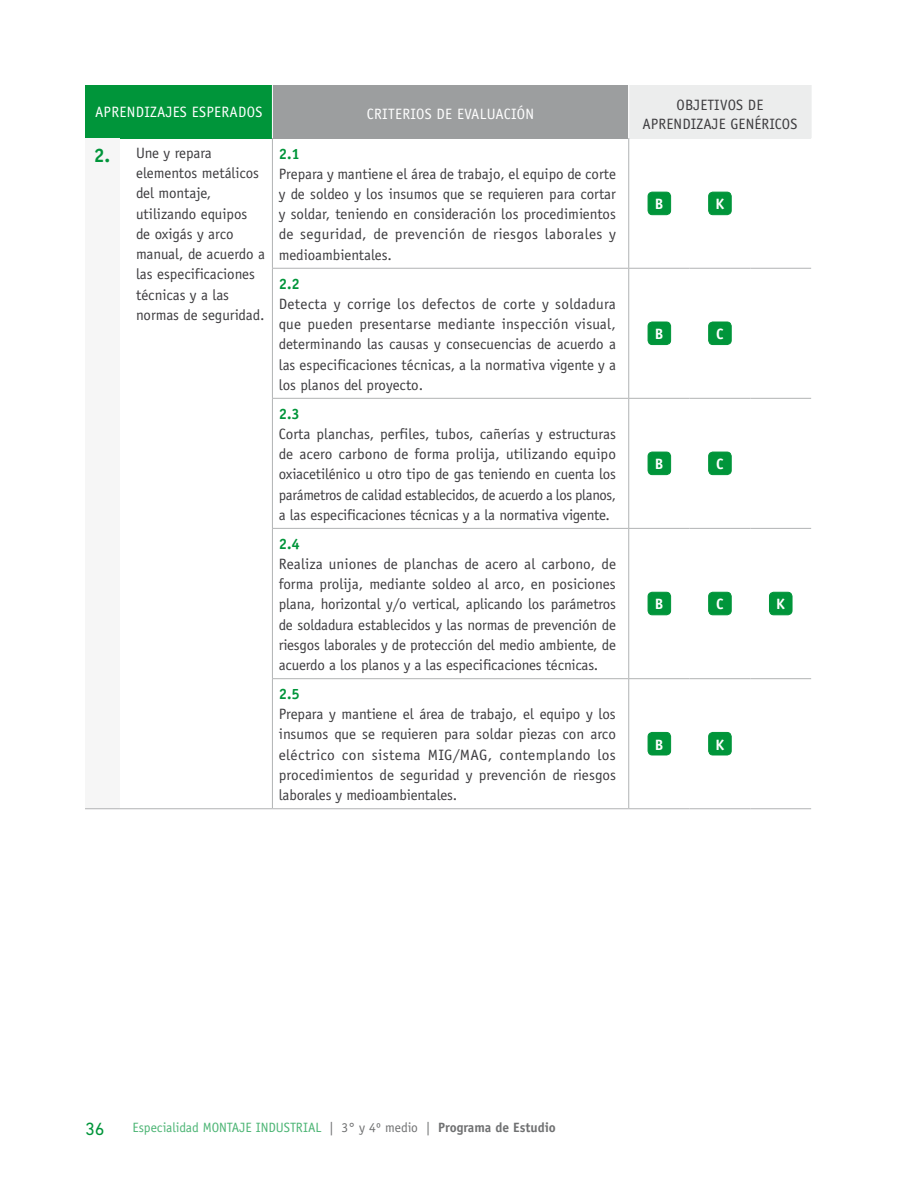
<style>
.page{position:relative;width:918px;height:1188px;background:#fff}
.page>*{position:absolute;margin:0;border:0;box-sizing:border-box;transform-origin:0 0}
.t1{font:18px "DIN Next LT Pro";color:#00953a}
.t2{font:15px/20.2px "Officina Sans";color:#3e3d40;text-align:justify}
.t3{font:15px "Officina Sans";letter-spacing:.02em;color:#fff}
.t4{font:700 15px "Officina Sans";color:#00953a}
.t5{font:700 15px "Officina Sans";color:#fff}
.t6{font:13.5px "Officina Sans";color:#4db575}
.s1{font-weight:700;font-size:19.5px;color:#00953a}
.s2{color:#707172}
.s3{font-weight:700;color:#707172}
</style>
<div class="page">
<div style="left:85px;top:85px;width:187px;height:53px;background:#00953a"></div>
<div style="left:272px;top:85px;width:357px;height:53px;background:#9c9e9f"></div>
<div style="left:629px;top:85px;width:182px;height:53px;background:#eceded"></div>
<div style="left:85px;top:138px;width:34px;height:671px;background:#f6f6f6"></div>
<hr style="left:85px;top:808px;width:34px;height:1px;background:#b1b3b4">
<hr style="left:119px;top:808px;width:153px;height:1px;background:#b1b3b4">
<hr style="left:628px;top:85px;width:1px;height:53px;background:#fff">
<hr style="left:811px;top:85px;width:1px;height:53px;background:#eceded">
<hr style="left:690px;top:268px;width:60px;height:1px;background:#b1b3b4">
<hr style="left:750px;top:268px;width:61px;height:1px;background:#b1b3b4">
<hr style="left:690px;top:398px;width:60px;height:1px;background:#b1b3b4">
<hr style="left:750px;top:398px;width:61px;height:1px;background:#b1b3b4">
<hr style="left:690px;top:528px;width:60px;height:1px;background:#b1b3b4">
<hr style="left:750px;top:528px;width:61px;height:1px;background:#b1b3b4">
<hr style="left:690px;top:678px;width:60px;height:1px;background:#b1b3b4">
<hr style="left:750px;top:678px;width:61px;height:1px;background:#b1b3b4">
<hr style="left:690px;top:808px;width:60px;height:1px;background:#b1b3b4">
<hr style="left:750px;top:808px;width:61px;height:1px;background:#b1b3b4">
<hr style="left:272px;top:85px;width:1px;height:53px;background:#fff">
<hr style="left:272px;top:138px;width:1px;height:130px;background:#b1b3b4">
<hr style="left:628px;top:138px;width:1px;height:130px;background:#b1b3b4">
<hr style="left:272px;top:269px;width:1px;height:129px;background:#b1b3b4">
<hr style="left:628px;top:269px;width:1px;height:129px;background:#b1b3b4">
<hr style="left:272px;top:399px;width:1px;height:129px;background:#b1b3b4">
<hr style="left:628px;top:399px;width:1px;height:129px;background:#b1b3b4">
<hr style="left:272px;top:529px;width:1px;height:149px;background:#b1b3b4">
<hr style="left:628px;top:529px;width:1px;height:149px;background:#b1b3b4">
<hr style="left:272px;top:679px;width:1px;height:129px;background:#b1b3b4">
<hr style="left:628px;top:679px;width:1px;height:129px;background:#b1b3b4">
<hr style="left:272px;top:268px;width:357px;height:1px;background:#b1b3b4">
<hr style="left:629px;top:268px;width:61px;height:1px;background:#b1b3b4">
<hr style="left:272px;top:398px;width:357px;height:1px;background:#b1b3b4">
<hr style="left:629px;top:398px;width:61px;height:1px;background:#b1b3b4">
<hr style="left:272px;top:528px;width:357px;height:1px;background:#b1b3b4">
<hr style="left:629px;top:528px;width:61px;height:1px;background:#b1b3b4">
<hr style="left:272px;top:678px;width:357px;height:1px;background:#b1b3b4">
<hr style="left:629px;top:678px;width:61px;height:1px;background:#b1b3b4">
<hr style="left:272px;top:808px;width:357px;height:1px;background:#b1b3b4">
<hr style="left:629px;top:808px;width:61px;height:1px;background:#b1b3b4">
<div style="left:648px;top:192px;width:23px;height:23px;background:#00953a;border-radius:4px"></div>
<div style="left:648px;top:192px;width:23px;height:23px;border:1px solid #00953a;border-radius:4px"></div>
<div style="left:709px;top:192px;width:22px;height:23px;background:#00953a;border-radius:4px"></div>
<div style="left:708px;top:192px;width:23px;height:23px;border:1px solid #00953a;border-radius:4px"></div>
<div style="left:648px;top:322px;width:23px;height:23px;background:#00953a;border-radius:4px"></div>
<div style="left:648px;top:322px;width:23px;height:23px;border:1px solid #00953a;border-radius:4px"></div>
<div style="left:709px;top:322px;width:22px;height:23px;background:#00953a;border-radius:4px"></div>
<div style="left:708px;top:322px;width:23px;height:23px;border:1px solid #00953a;border-radius:4px"></div>
<div style="left:648px;top:452px;width:23px;height:23px;background:#00953a;border-radius:4px"></div>
<div style="left:648px;top:452px;width:23px;height:23px;border:1px solid #00953a;border-radius:4px"></div>
<div style="left:709px;top:452px;width:22px;height:23px;background:#00953a;border-radius:4px"></div>
<div style="left:708px;top:452px;width:23px;height:23px;border:1px solid #00953a;border-radius:4px"></div>
<div style="left:648px;top:592px;width:23px;height:23px;background:#00953a;border-radius:4px"></div>
<div style="left:648px;top:592px;width:23px;height:23px;border:1px solid #00953a;border-radius:4px"></div>
<div style="left:709px;top:592px;width:22px;height:23px;background:#00953a;border-radius:4px"></div>
<div style="left:708px;top:592px;width:23px;height:23px;border:1px solid #00953a;border-radius:4px"></div>
<div style="left:769px;top:592px;width:23px;height:23px;background:#00953a;border-radius:4px"></div>
<div style="left:769px;top:592px;width:23px;height:23px;border:1px solid #00953a;border-radius:4px"></div>
<div style="left:648px;top:732px;width:23px;height:23px;background:#00953a;border-radius:4px"></div>
<div style="left:648px;top:732px;width:23px;height:23px;border:1px solid #00953a;border-radius:4px"></div>
<div style="left:709px;top:732px;width:22px;height:23px;background:#00953a;border-radius:4px"></div>
<div style="left:708px;top:732px;width:23px;height:23px;border:1px solid #00953a;border-radius:4px"></div>
<p class="t3" style="left:95px;top:103px;width:9px">Aprend</p>
<p class="t3" style="left:144px;top:103px;width:30px">izajes</p>
<p class="t3" style="left:192px;top:103px;width:9px">esper</p>
<p class="t3" style="left:230px;top:103px;width:18px">ados</p>
<p class="t3" style="left:367px;top:106px;width:159px">Criterios de evaluación</p>
<p class="t2" style="left:642px;top:95px;width:156px;line-height:19.5px;text-align:center">OBJETIVOS DE<br>APRENDIZAJE GENÉRICOS</p>
<p class="t2" style="left:136px;top:143px;width:130px;text-align:left;text-indent:-42px"><span class="s1">2.</span> Une y repara elementos metálicos del montaje, utilizando equipos de oxigás y arco manual, de acuerdo a las especificaciones técnicas y a las normas de seguridad.</p>
<p class="t4" style="left:279px;top:144px;width:23px">2.1</p>
<p class="t2" style="left:279px;top:164px;width:339px">Prepara y mantiene el área de trabajo, el equipo de corte y de soldeo y los insumos que se requieren para cortar y soldar, teniendo en consideración los procedimientos de seguridad, de prevención de riesgos laborales y medioambientales.</p>
<p class="t5" style="left:655px;top:195px;width:8px">b</p>
<p class="t5" style="left:715px;top:195px;width:9px">k</p>
<p class="t4" style="left:279px;top:274px;width:23px">2.2</p>
<p class="t2" style="left:279px;top:294px;width:339px">Detecta y corrige los defectos de corte y soldadura que pueden presentarse mediante inspección visual, determinando las causas y consecuencias de acuerdo a las especificaciones técnicas, a la normativa vigente y a los planos del proyecto.</p>
<p class="t5" style="left:655px;top:325px;width:8px">b</p>
<p class="t5" style="left:716px;top:325px;width:8px">c</p>
<p class="t4" style="left:279px;top:404px;width:23px">2.3</p>
<p class="t2" style="left:279px;top:424px;width:339px">Corta planchas, perfiles, tubos, cañerías y estructuras de acero carbono de forma prolija, utilizando equipo oxiacetilénico u otro tipo de gas teniendo en cuenta los parámetros de calidad establecidos, de acuerdo a los planos, a las especificaciones técnicas y a la normativa vigente.</p>
<p class="t4" style="left:279px;top:534px;width:23px">2.4</p>
<p class="t2" style="left:279px;top:554px;width:339px">Realiza uniones de planchas de acero al carbono, de forma prolija, mediante soldeo al arco, en posiciones plana, horizontal y/o vertical, aplicando los parámetros de soldadura establecidos y las normas de prevención de riesgos laborales y de protección del medio ambiente, de acuerdo a los planos y a las especificaciones técnicas.</p>
<p class="t4" style="left:279px;top:685px;width:23px">2.5</p>
<p class="t2" style="left:279px;top:704px;width:339px">Prepara y mantiene el área de trabajo, el equipo y los insumos que se requieren para soldar piezas con arco eléctrico con sistema MIG/MAG, contemplando los procedimientos de seguridad y prevención de riesgos laborales y medioambientales.</p>
<p class="t5" style="left:655px;top:455px;width:8px">b</p>
<p class="t5" style="left:716px;top:455px;width:8px">c</p>
<p class="t5" style="left:655px;top:595px;width:8px">b</p>
<p class="t5" style="left:716px;top:595px;width:8px">c</p>
<p class="t5" style="left:776px;top:595px;width:9px">k</p>
<p class="t5" style="left:655px;top:735px;width:8px">b</p>
<p class="t5" style="left:715px;top:735px;width:9px">k</p>
<p class="t1" style="left:85px;top:1118px;width:21px">36</p>
<p class="t6" style="left:132px;top:1120px;width:425px">Especialidad MONTAJE INDUSTRIAL <span class="s2">| 3° y 4º medio |</span> <span class="s3">Programa de Estudio</span></p>
</div>
